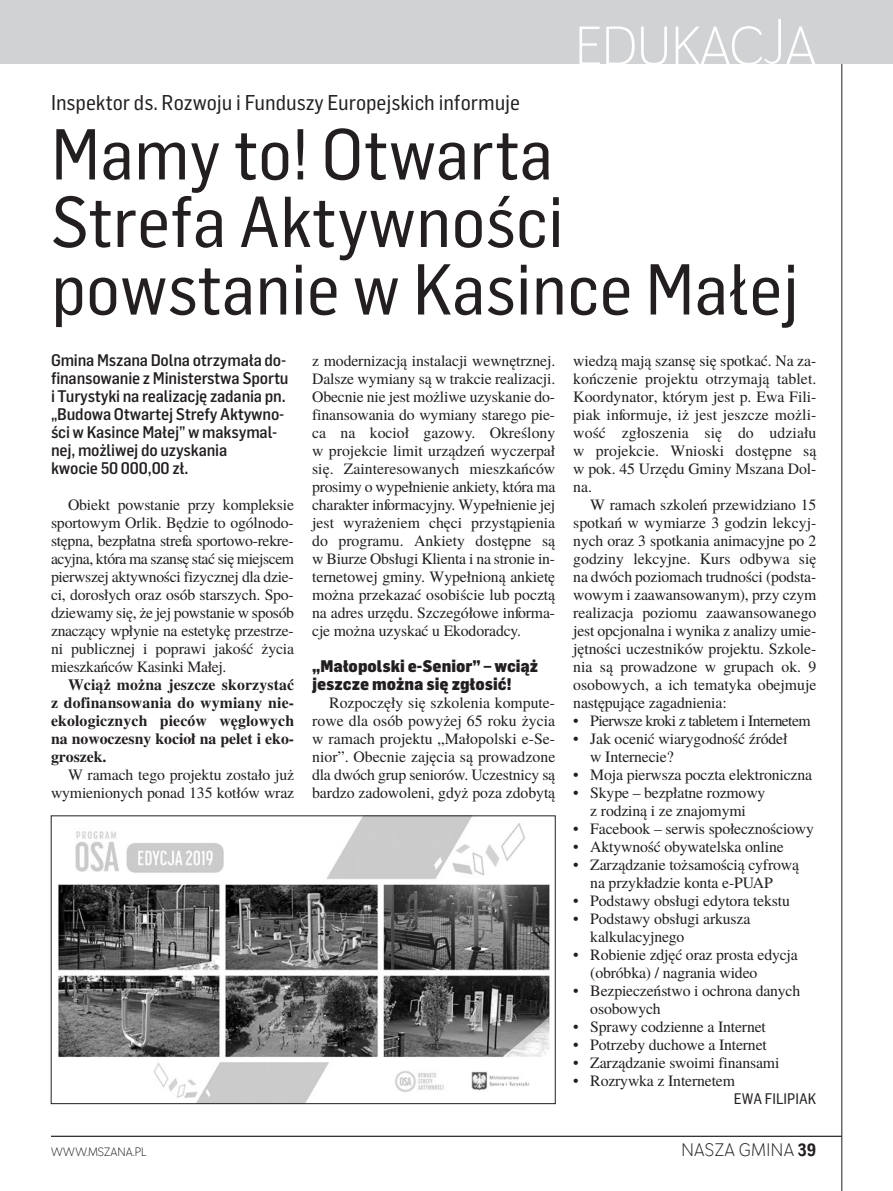
<style>
.page{position:relative;width:893px;height:1191px;background:#fff}
.page>*{position:absolute;margin:0;border:0;box-sizing:border-box;transform-origin:0 0}
.t1{font:70.5px/67.5px "Flama Semicondensed Basic";color:#231f20}
.t2{font:54px "Negotiate Lt";color:#fff}
.t3{font:21px "Flama Semicondensed Basic";color:#231f20}
.t4{font:18px "Negotiate Lt";letter-spacing:.025em;color:#231f20}
.t5{font:500 16.5px/18px "Flama Semicondensed";letter-spacing:-.01em;color:#231f20}
.t6{font:900 16.5px/18px "Flama Semicondensed";color:#231f20}
.t7{font:15.75px/18px "Te X Gyre Termes";letter-spacing:-.01em;color:#231f20;text-align:justify}
.t8{font:700 15.75px/18px "Te X Gyre Termes";color:#231f20;text-align:justify}
.t9{font:15.75px "Te X Gyre Termes";letter-spacing:-.04em;color:#231f20}
.t10{font:15px "Flama Semicondensed Basic";color:#231f20}
.t11{font:12px "Negotiate Lt";color:#231f20}
.s1{font-family:"Negotiate Rg";font-weight:700}
</style>
<div class="page">
<hr style="left:51px;top:1135px;width:791px;height:1px;background:#231f20">
<hr style="left:841px;top:0;width:1px;height:1191px;background:#231f20">
<div style="left:0;top:0;width:893px;height:64px;background:#d1d2d4"></div>
<img style="left:58px;top:817px;width:492px;height:284px">
<h2 class="t2" style="left:575px;top:14px;width:243px">EDUKACJA</h2>
<h3 class="t3" style="left:51px;top:95px;width:471px">Inspektor ds. Rozwoju i Funduszy Europejskich informuje</h3>
<h1 class="t1" style="left:51px;top:127px;width:749px">Mamy to! Otwarta<br>Strefa Aktywności powstanie w Kasince Małej</h1>
<p class="t5" style="left:51px;top:352px;width:239px">Gmi na Msza na Dol na otrzy ma ła do - fi nan so wa nie z Mi ni ster stwa Spor tu i Tu ry sty ki na re ali za cję za da nia pn. „Bu do wa Otwar tej Stre fy Ak tyw no - ści w Ka sin ce Ma łej” w mak sy mal - nej, mo żli wej do uzy ska nia<br>kwo cie 50 000,00 zł.</p>
<p class="t7" style="left:51px;top:497px;width:245px;text-indent:17px">Obiekt po wsta nie przy kom plek sie spor to wym Or lik. Bę dzie to ogól no do - stęp na, bez płat na stre fa spor to wo -re kre - acyj na, któ ra ma szan sę stać się miej scem pierw szej ak tyw no ści fi zycz nej dla dzie - ci, do ro słych oraz osób star szych. Spo - dzie wa my się, że jej po wsta nie w spo sób zna czą cy wpły nie na es te ty kę prze strze - ni pu blicz nej i po pra wi ja kość ży cia miesz kań ców Ka sin ki Ma łej.</p>
<p class="t8" style="left:51px;top:677px;width:245px;text-indent:17px">Wciąż mo żna jesz cze sko rzy stać z do fi nan so wa nia do wy mia ny nie - eko lo gicz nych pie ców wę glo wych na no wo cze sny ko cioł na pe let i eko - gro szek.</p>
<p class="t7" style="left:51px;top:767px;width:245px;text-align:right">W ra mach te go pro jek tu zo sta ło już wy mie nio nych po nad 135 ko tłów wraz</p>
<p class="t7" style="left:312px;top:353px;width:245px">z mo der ni za cją in sta la cji we wnętrz nej.<br>Dal sze wy mia ny są w trak cie re ali za cji.<br>Obec nie nie jest mo żli we uzy ska nie do - fi nan so wa nia do wy mia ny sta re go pie - ca na ko cioł ga zo wy. Okre ślo ny w pro jek cie li mit urzą dzeń wy czer pał się. Za in te re so wa nych miesz kań ców pro si my o wy peł nie nie an kie ty, któ ra ma cha rak ter in for ma cyj ny. Wy peł nie nie jej jest wy ra że niem chę ci przy stą pie nia do pro gra mu. An kie ty do stęp ne są w Biu rze Ob słu gi Klien ta i na stro nie in - ter ne to wej gmi ny. Wy peł nio ną an kie tę mo żna prze ka zać oso bi ście lub pocz tą na ad res urzę du. Szcze gó ło we in for ma - cje mo żna uzy skać u Eko do rad cy.</p>
<p class="t6" style="left:312px;top:658px;width:228px">„Ma ło pol ski e -Se nior” – wciąż jesz cze mo żna się zgło sić!</p>
<p class="t7" style="left:312px;top:695px;width:245px;text-indent:17px">Roz po czę ły się szko le nia kom pu te - ro we dla osób po wy żej 65 ro ku ży cia w ra mach pro jek tu „Ma ło pol ski e -Se - nior”. Obec nie za ję cia są pro wa dzo ne dla dwóch grup se nio rów. Uczest ni cy są bar dzo za do wo le ni, gdyż po za zdo by tą</p>
<p class="t7" style="left:573px;top:353px;width:245px">wie dzą ma ją szan sę się spo tkać. Na za - koń cze nie pro jek tu otrzy ma ją ta blet.<br>Ko or dy na tor, któ rym jest p. Ewa Fi li - piak in for mu je, iż jest jesz cze mo żli - wość zgło sze nia się do udzia łu w pro jek cie. Wnio ski do stęp ne są w pok. 45 Urzę du Gmi ny Msza na Dol - na.</p>
<p class="t7" style="left:573px;top:497px;width:245px;text-indent:17px">W ra mach szko leń prze wi dzia no 15 spo tkań w wy mia rze 3 go dzin lek cyj - nych oraz 3 spo tka nia ani ma cyj ne po 2 go dzi ny lek cyj ne. Kurs od by wa się na dwóch po zio mach trud no ści (pod sta - wo wym i za awan so wa nym), przy czym re ali za cja po zio mu za awan so wa ne go jest opcjo nal na i wy ni ka z ana li zy umie - jęt no ści uczest ni ków pro jek tu. Szko le - nia są pro wa dzo ne w gru pach ok. 9 oso bo wych, a ich te ma ty ka obej mu je na stę pu ją ce za gad nie nia:</p>
<p class="t9" style="left:573px;top:715px;width:239px">• Pierwsze kroki z tabletem i Internetem</p>
<p class="t7" style="left:590px;top:731px;width:199px;text-indent:-17px">• Jak ocenić wiarygodność źródeł w Internecie?</p>
<p class="t7" style="left:573px;top:767px;width:240px">• Moja pierwsza poczta elektroniczna</p>
<p class="t7" style="left:573px;top:785px;width:194px;text-align:center">• Skype – bezpłatne rozmowy z rodziną i ze znajomymi</p>
<p class="t7" style="left:573px;top:821px;width:242px">• Facebook – serwis społecznościowy</p>
<p class="t7" style="left:573px;top:839px;width:212px">• Aktywność obywatelska online</p>
<p class="t7" style="left:573px;top:857px;width:227px;text-align:center">• Zarządzanie tożsamością cyfrową na przykładzie konta e-PUAP</p>
<p class="t7" style="left:573px;top:893px;width:218px">• Podstawy obsługi edytora tekstu</p>
<p class="t7" style="left:590px;top:911px;width:161px;text-indent:-17px">• Podstawy obsługi arkusza kalkulacyjnego</p>
<p class="t7" style="left:590px;top:947px;width:209px;text-indent:-17px">• Robienie zdjęć oraz prosta edycja (obróbka) / nagrania wideo</p>
<p class="t7" style="left:590px;top:983px;width:212px;text-indent:-17px">• Bezpieczeństwo i ochrona danych osobowych</p>
<p class="t7" style="left:573px;top:1019px;width:194px">• Sprawy codzienne a Internet</p>
<p class="t7" style="left:573px;top:1037px;width:195px">• Potrzeby duchowe a Internet</p>
<p class="t7" style="left:573px;top:1055px;width:208px">• Zarządzanie swoimi finansami</p>
<p class="t7" style="left:573px;top:1073px;width:163px">• Rozrywka z Internetem</p>
<p class="t10" style="left:734px;top:1093px;width:84px">EWA FI LI PIAK</p>
<p class="t11" style="left:51px;top:1144px;width:97px">WWW.MSZANA.PL</p>
<p class="t4" style="left:681px;top:1138px;width:136px">NASZA GMINA <span class="s1">39</span></p>
</div>
